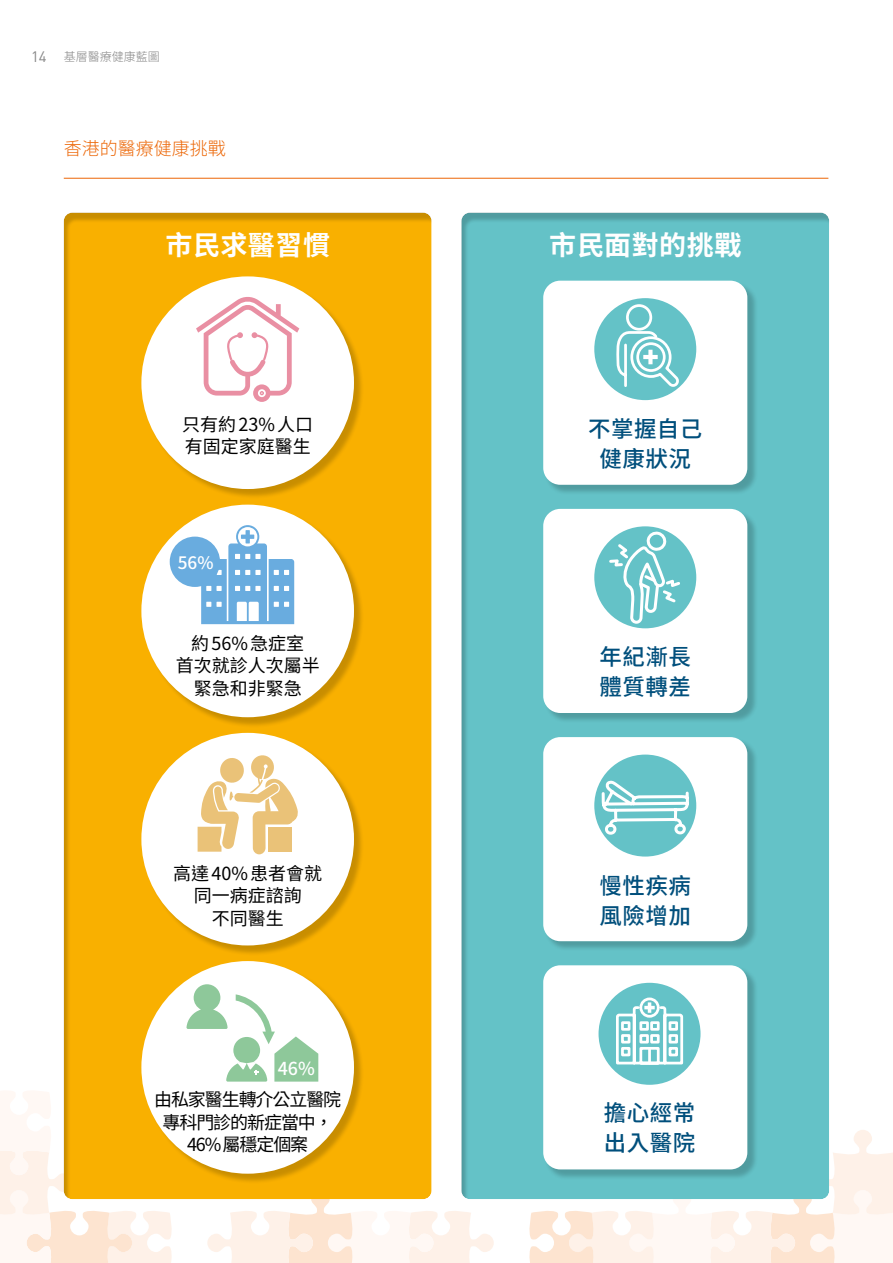
<style>
.page{position:relative;width:893px;height:1263px;background:#fff}
.page>*{position:absolute;margin:0;border:0;box-sizing:border-box;transform-origin:0 0}
.t1{font:700 27px "Noto Sans CJ Ktc";letter-spacing:.02em;color:#fff}
.t2{font:500 22.5px/30px "Noto Sans CJ Ktc";letter-spacing:.02em;color:#004f7c}
.t3{font:18px/22.5px "Noto Sans CJ Ktc";color:#000;text-align:center}
.t4{font:18px/22.5px "Noto Sans CJ Ktc";letter-spacing:-.06em;color:#000;text-align:center}
.t5{font:300 18px "Noto Sans CJ Ktc";color:#ec6606}
.t6{font:500 17.85px "Noto Sans CJ Ktc";color:#fff}
.t7{font:500 17.25px "Noto Sans CJ Ktc";color:#fff}
.t8{font:300 12px "Noto Sans CJ Ktc";color:#878787}
.s1{font-family:"DIN";font-weight:400;font-size:15px}
</style>
<div class="page">
<svg style="left:207px;top:1199px;width:287px;height:64px"></svg>
<svg style="left:529px;top:1130px;width:364px;height:133px"></svg>
<svg style="left:0;top:1088px;width:174px;height:175px"></svg>
<div style="left:461px;top:212px;width:371px;height:988px;background:#000;opacity:.2"></div>
<div style="left:64px;top:212px;width:370px;height:987px;background:#f9b000"></div>
<hr style="left:64px;top:178px;width:764px;height:1px;background:#ec6606">
<div style="left:143px;top:278px;width:222px;height:222px;background:#000;opacity:.2"></div>
<div style="left:141px;top:276px;width:213px;height:213px;background:#fff;border-radius:50%"></div>
<svg style="left:196px;top:297px;width:103px;height:105px"></svg>
<div style="left:143px;top:734px;width:222px;height:222px;background:#000;opacity:.2"></div>
<div style="left:141px;top:733px;width:213px;height:212px;background:#fff;border-radius:50%"></div>
<svg style="left:198px;top:755px;width:100px;height:99px"></svg>
<div style="left:143px;top:506px;width:222px;height:222px;background:#000;opacity:.2"></div>
<div style="left:141px;top:505px;width:213px;height:212px;background:#fff;border-radius:50%"></div>
<svg style="left:201px;top:525px;width:93px;height:99px"></svg>
<div style="left:170px;top:537px;width:50px;height:50px;background:#69acdf;border-radius:50%"></div>
<div style="left:143px;top:962px;width:222px;height:222px;background:#000;opacity:.2"></div>
<div style="left:141px;top:961px;width:213px;height:213px;background:#fff;border-radius:50%"></div>
<svg style="left:186px;top:984px;width:132px;height:97px"></svg>
<div style="left:545px;top:282px;width:213px;height:213px;background:#000;opacity:.2"></div>
<div style="left:543px;top:281px;width:204px;height:204px;background:#fff;border-radius:17px"></div>
<div style="left:592px;top:296px;width:106px;height:106px;background:#64c2c7;border-radius:50%"></div>
<div style="left:591px;top:294px;width:109px;height:110px;border:4px solid #fff;border-radius:50%"></div>
<div style="left:626px;top:304px;width:26px;height:27px;border:3px solid #fff;border-radius:50%"></div>
<svg style="left:616px;top:330px;width:64px;height:58px"></svg>
<div style="left:545px;top:738px;width:213px;height:214px;background:#000;opacity:.2"></div>
<div style="left:543px;top:737px;width:204px;height:204px;background:#fff;border-radius:17px"></div>
<svg style="left:592px;top:753px;width:106px;height:105px"></svg>
<div style="left:591px;top:751px;width:109px;height:109px;border:4px solid #fff;border-radius:50%"></div>
<svg style="left:600px;top:723px;width:91px;height:238px"></svg>
<div style="left:545px;top:967px;width:213px;height:213px;background:#000;opacity:.2"></div>
<div style="left:543px;top:965px;width:204px;height:204px;background:#fff;border-radius:17px"></div>
<div style="left:597px;top:981px;width:105px;height:105px;background:#64c2c7;border-radius:50%"></div>
<div style="left:595px;top:979px;width:109px;height:109px;border:4px solid #fff;border-radius:50%"></div>
<svg style="left:616px;top:997px;width:68px;height:68px"></svg>
<hr style="left:648px;top:1048px;width:3px;height:15px;background:#fff">
<div style="left:545px;top:510px;width:213px;height:213px;background:#000;opacity:.2"></div>
<div style="left:543px;top:509px;width:204px;height:204px;background:#fff;border-radius:17px"></div>
<svg style="left:592px;top:524px;width:106px;height:106px"></svg>
<div style="left:591px;top:523px;width:109px;height:109px;border:4px solid #fff;border-radius:50%"></div>
<svg style="left:607px;top:529px;width:75px;height:97px"></svg>
<p class="t8" style="left:31px;top:50px;width:130px"><span class="s1">14</span> 基層醫療健康藍圖</p>
<p class="t5" style="left:64px;top:138px;width:163px">香港的醫療健康挑戰</p>
<h1 class="t1" style="left:165px;top:230px;width:166px">市民求醫習慣</h1>
<h1 class="t1" style="left:549px;top:230px;width:194px">市民面對的挑戰</h1>
<p class="t3" style="left:182px;top:413px;width:133px;text-align:left">只有約 23% 人口有固定家庭醫生</p>
<p class="t7" style="left:178px;top:553px;width:37px">56%</p>
<p class="t3" style="left:176px;top:632px;width:146px">約 56% 急症室<br>首次就診人次屬半緊急和非緊急</p>
<p class="t3" style="left:173px;top:862px;width:151px">高達 40% 患者會就同一病症諮詢<br>不同醫生</p>
<p class="t6" style="left:278px;top:1058px;width:39px">46%</p>
<p class="t4" style="left:154px;top:1089px;width:189px">由私家醫生轉介公立醫院專科門診的新症當中，<br>46%屬穩定個案</p>
<p class="t2" style="left:588px;top:415px;width:116px;text-align:center">不掌握自己健康狀況</p>
<p class="t2" style="left:600px;top:642px;width:93px">年紀漸長體質轉差</p>
<p class="t2" style="left:600px;top:871px;width:93px">慢性疾病風險增加</p>
<p class="t2" style="left:604px;top:1098px;width:93px">擔心經常出入醫院</p>
</div>
